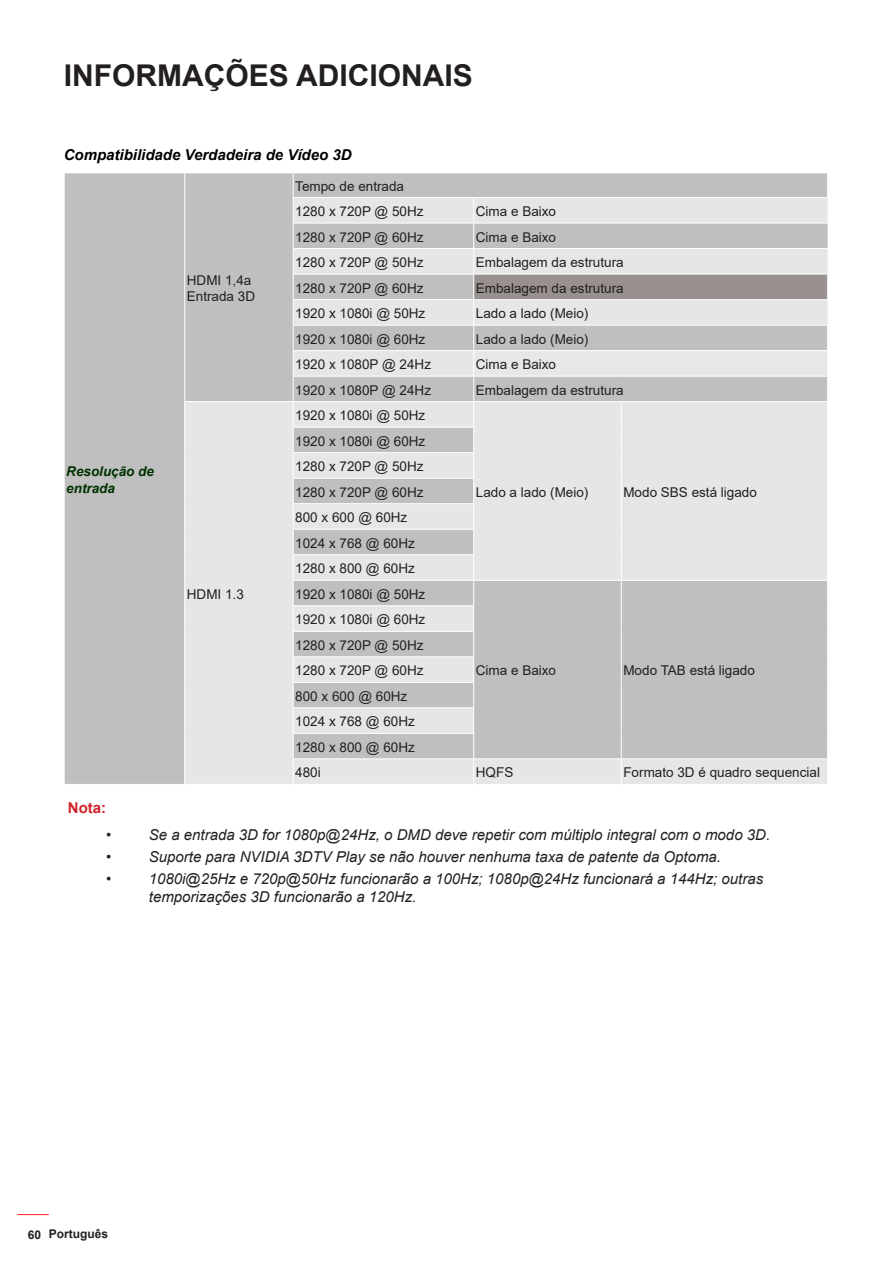
<style>
.page{position:relative;width:893px;height:1263px;background:#fff}
.page>*{position:absolute;margin:0;border:0;box-sizing:border-box;transform-origin:0 0}
.t1{font:700 30px "Arial";color:#231f20}
.t2{font:italic 15px/18px "Arial";color:#231f20}
.Body{font:italic 700 15px "Arial";color:#000}
.Note{font:700 15px "Arial";color:#d1232a}
.Body-2{font:13.5px/16.2px "Arial";color:#231f20}
.Body-3{font:italic 700 13.5px/16.2px "Arial";color:#003100}
.t3{font:700 12px "Arial";color:#231f20}
</style>
<div class="page">
<hr style="left:17px;top:1214px;width:32px;height:1px;background:#ff1f20">
<div style="left:65px;top:173px;width:762px;height:611px;background:#bfbfbf"></div>
<svg style="left:185px;top:198px;width:643px;height:586px;background:#d5d5d5"></svg>
<div style="left:474px;top:274px;width:354px;height:26px;background:#999190"></div>
<div style="left:474px;top:351px;width:354px;height:25px;background:#e6e7e9"></div>
<svg style="left:64px;top:173px;width:1px;height:611px"></svg>
<hr style="left:474px;top:197px;width:147px;height:1px;background:#fff">
<hr style="left:621px;top:197px;width:207px;height:1px;background:#fff">
<hr style="left:474px;top:223px;width:147px;height:1px;background:#fff">
<hr style="left:621px;top:223px;width:207px;height:1px;background:#fff">
<hr style="left:474px;top:248px;width:147px;height:1px;background:#fff">
<hr style="left:621px;top:248px;width:207px;height:1px;background:#fff">
<svg style="left:827px;top:275px;width:1px;height:24px"></svg>
<hr style="left:184px;top:401px;width:109px;height:1px;background:#fff">
<svg style="left:184px;top:173px;width:1px;height:611px"></svg>
<hr style="left:474px;top:580px;width:147px;height:1px;background:#fff">
<hr style="left:621px;top:580px;width:207px;height:1px;background:#fff">
<hr style="left:474px;top:758px;width:147px;height:1px;background:#fff">
<hr style="left:621px;top:758px;width:207px;height:1px;background:#fff">
<svg style="left:621px;top:402px;width:1px;height:382px"></svg>
<svg style="left:827px;top:326px;width:1px;height:458px"></svg>
<hr style="left:473px;top:274px;width:148px;height:1px;background:#fff">
<hr style="left:621px;top:274px;width:207px;height:1px;background:#fff">
<hr style="left:473px;top:299px;width:148px;height:1px;background:#fff">
<hr style="left:621px;top:299px;width:207px;height:1px;background:#fff">
<hr style="left:473px;top:325px;width:148px;height:1px;background:#fff">
<hr style="left:621px;top:325px;width:207px;height:1px;background:#fff">
<hr style="left:473px;top:350px;width:148px;height:1px;background:#fff">
<hr style="left:621px;top:350px;width:207px;height:1px;background:#fff">
<hr style="left:473px;top:376px;width:148px;height:1px;background:#fff">
<svg style="left:293px;top:173px;width:181px;height:611px;background:#d4d4d4"></svg>
<hr style="left:621px;top:376px;width:207px;height:1px;background:#fff">
<hr style="left:473px;top:401px;width:148px;height:1px;background:#fff">
<hr style="left:621px;top:401px;width:207px;height:1px;background:#fff">
<h1 class="t1" style="left:64px;top:54px;width:410px">INFORMAÇÕES ADICIONAIS</h1>
<p class="Body" style="left:64px;top:144px;width:289px">Compatibilidade Verdadeira de Vídeo 3D</p>
<p class="Body-2" style="left:187px;top:272px;width:70px">HDMI 1,4a<br>Entrada 3D</p>
<p class="Body-3" style="left:66px;top:464px;width:89px">Resolução de entrada</p>
<p class="Body-2" style="left:187px;top:586px;width:59px">HDMI 1.3</p>
<p class="Note" style="left:68px;top:797px;width:40px">Nota:</p>
<p class="Body-2" style="left:295px;top:178px;width:110px">Tempo de entrada</p>
<p class="Body-2" style="left:295px;top:203px;width:130px">1280 x 720P @ 50Hz</p>
<p class="Body-2" style="left:476px;top:203px;width:82px">Cima e Baixo</p>
<p class="Body-2" style="left:295px;top:229px;width:130px">1280 x 720P @ 60Hz</p>
<p class="Body-2" style="left:476px;top:229px;width:82px">Cima e Baixo</p>
<p class="Body-2" style="left:295px;top:254px;width:130px">1280 x 720P @ 50Hz</p>
<p class="Body-2" style="left:476px;top:254px;width:149px">Embalagem da estrutura</p>
<p class="Body-2" style="left:295px;top:280px;width:130px">1280 x 720P @ 60Hz</p>
<p class="Body-2" style="left:476px;top:280px;width:149px">Embalagem da estrutura</p>
<p class="Body-2" style="left:295px;top:305px;width:132px">1920 x 1080i @ 50Hz</p>
<p class="Body-2" style="left:476px;top:305px;width:114px">Lado a lado (Meio)</p>
<p class="Body-2" style="left:295px;top:331px;width:132px">1920 x 1080i @ 60Hz</p>
<p class="Body-2" style="left:476px;top:331px;width:114px">Lado a lado (Meio)</p>
<p class="Body-2" style="left:295px;top:356px;width:137px">1920 x 1080P @ 24Hz</p>
<p class="Body-2" style="left:476px;top:356px;width:82px">Cima e Baixo</p>
<p class="Body-2" style="left:295px;top:382px;width:137px">1920 x 1080P @ 24Hz</p>
<p class="Body-2" style="left:476px;top:382px;width:149px">Embalagem da estrutura</p>
<p class="Body-2" style="left:295px;top:407px;width:132px">1920 x 1080i @ 50Hz</p>
<p class="Body-2" style="left:295px;top:433px;width:132px">1920 x 1080i @ 60Hz</p>
<p class="Body-2" style="left:295px;top:458px;width:130px">1280 x 720P @ 50Hz</p>
<p class="Body-2" style="left:295px;top:484px;width:130px">1280 x 720P @ 60Hz</p>
<p class="Body-2" style="left:295px;top:509px;width:114px">800 x 600 @ 60Hz</p>
<p class="Body-2" style="left:295px;top:535px;width:121px">1024 x 768 @ 60Hz</p>
<p class="Body-2" style="left:295px;top:560px;width:121px">1280 x 800 @ 60Hz</p>
<p class="Body-2" style="left:295px;top:586px;width:132px">1920 x 1080i @ 50Hz</p>
<p class="Body-2" style="left:476px;top:484px;width:114px">Lado a lado (Meio)</p>
<p class="Body-2" style="left:623px;top:484px;width:135px">Modo SBS está ligado</p>
<p class="Body-2" style="left:295px;top:611px;width:132px">1920 x 1080i @ 60Hz</p>
<p class="Body-2" style="left:295px;top:637px;width:130px">1280 x 720P @ 50Hz</p>
<p class="Body-2" style="left:295px;top:662px;width:130px">1280 x 720P @ 60Hz</p>
<p class="Body-2" style="left:295px;top:688px;width:114px">800 x 600 @ 60Hz</p>
<p class="Body-2" style="left:295px;top:713px;width:121px">1024 x 768 @ 60Hz</p>
<p class="Body-2" style="left:295px;top:739px;width:121px">1280 x 800 @ 60Hz</p>
<p class="Body-2" style="left:295px;top:764px;width:27px">480i</p>
<p class="Body-2" style="left:476px;top:764px;width:39px">HQFS</p>
<p class="Body-2" style="left:623px;top:764px;width:198px">Formato 3D é quadro sequencial</p>
<p class="Body-2" style="left:476px;top:662px;width:82px">Cima e Baixo</p>
<p class="Body-2" style="left:623px;top:662px;width:133px">Modo TAB está ligado</p>
<p class="t2" style="left:149px;top:826px;width:623px">Se a entrada 3D for 1080p@24Hz, o DMD deve repetir com múltiplo integral com o modo 3D.</p>
<p class="t2" style="left:149px;top:848px;width:574px">Suporte para NVIDIA 3DTV Play se não houver nenhuma taxa de patente da Optoma.</p>
<p class="t2" style="left:149px;top:870px;width:616px">1080i@25Hz e 720p@50Hz funcionarão a 100Hz; 1080p@24Hz funcionará a 144Hz; outras temporizações 3D funcionarão a 120Hz.</p>
<p class="t3" style="left:28px;top:1226px;width:82px">60 Português</p>
</div>
